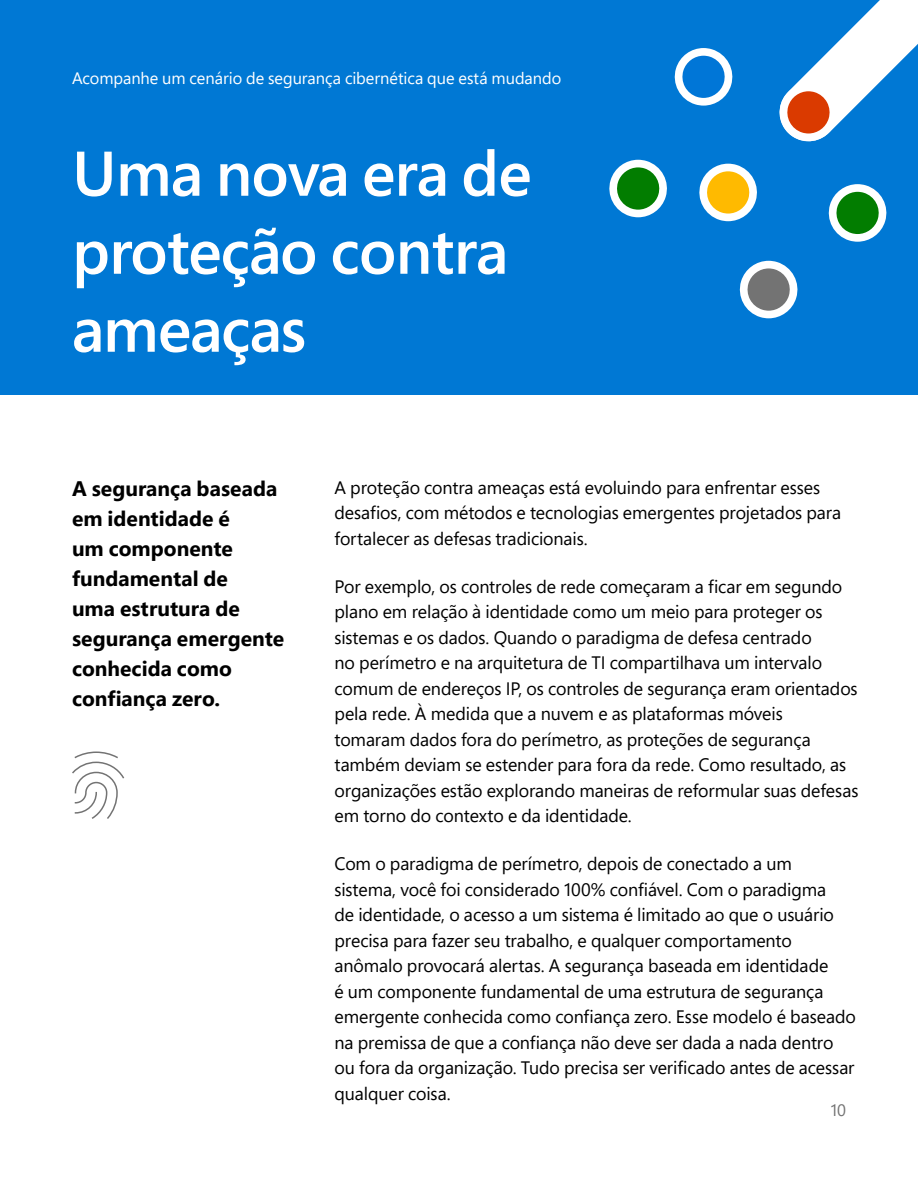
<style>
.page{position:relative;width:918px;height:1188px;background:#fff}
.page>*{position:absolute;margin:0;border:0;box-sizing:border-box;transform-origin:0 0}
.H1_cover_title_42_52{font:600 63px/78px "Segoe Pro";letter-spacing:-.015em;color:#fff}
.H4_Highlight_14_20{font:700 21px/30px "Segoe Pro";color:#000}
.P_12_18{font:18px/25.5px "Segoe Pro";letter-spacing:-.005em;color:#000}
.t1{font:16.5px "Segoe Pro";color:#fff}
.t2{font:16.5px "Segoe Pro";color:#737373}
</style>
<div class="page">
<div style="left:0;top:0;width:918px;height:395px;background:#0078d4"></div>
<svg style="left:72px;top:752px;width:52px;height:67px"></svg>
<svg style="left:739px;top:261px;width:59px;height:57px"></svg>
<svg style="left:609px;top:0;width:309px;height:242px"></svg>
<p class="t1" style="left:72px;top:67px;width:491px">Acompanhe um cenário de segurança cibernética que está mudando</p>
<p class="H1_cover_title_42_52" style="left:72px;top:133px;width:461px">Uma nova era de proteção contra ameaças</p>
<p class="H4_Highlight_14_20" style="left:72px;top:473px;width:214px">A segurança baseada em identidade é<br>um componente fundamental de<br>uma estrutura de segurança emergente conhecida como confiança zero.</p>
<p class="P_12_18" style="left:334px;top:474px;width:508px">A proteção contra ameaças está evoluindo para enfrentar esses desafios, com métodos e tecnologias emergentes projetados para fortalecer as defesas tradicionais.</p>
<p class="P_12_18" style="left:334px;top:573px;width:525px">Por exemplo, os controles de rede começaram a ficar em segundo plano em relação à identidade como um meio para proteger os sistemas e os dados. Quando o paradigma de defesa centrado<br>no perímetro e na arquitetura de TI compartilhava um intervalo comum de endereços IP, os controles de segurança eram orientados pela rede. À medida que a nuvem e as plataformas móveis<br>tomaram dados fora do perímetro, as proteções de segurança também deviam se estender para fora da rede. Como resultado, as organizações estão explorando maneiras de reformular suas defesas em torno do contexto e da identidade.</p>
<p class="P_12_18" style="left:334px;top:850px;width:523px">Com o paradigma de perímetro, depois de conectado a um sistema, você foi considerado 100% confiável. Com o paradigma<br>de identidade, o acesso a um sistema é limitado ao que o usuário precisa para fazer seu trabalho, e qualquer comportamento anômalo provocará alertas. A segurança baseada em identidade<br>é um componente fundamental de uma estrutura de segurança emergente conhecida como confiança zero. Esse modelo é baseado na premissa de que a confiança não deve ser dada a nada dentro ou fora da organização. Tudo precisa ser verificado antes de acessar qualquer coisa.</p>
<p class="t2" style="left:831px;top:1099px;width:17px">10</p>
</div>
